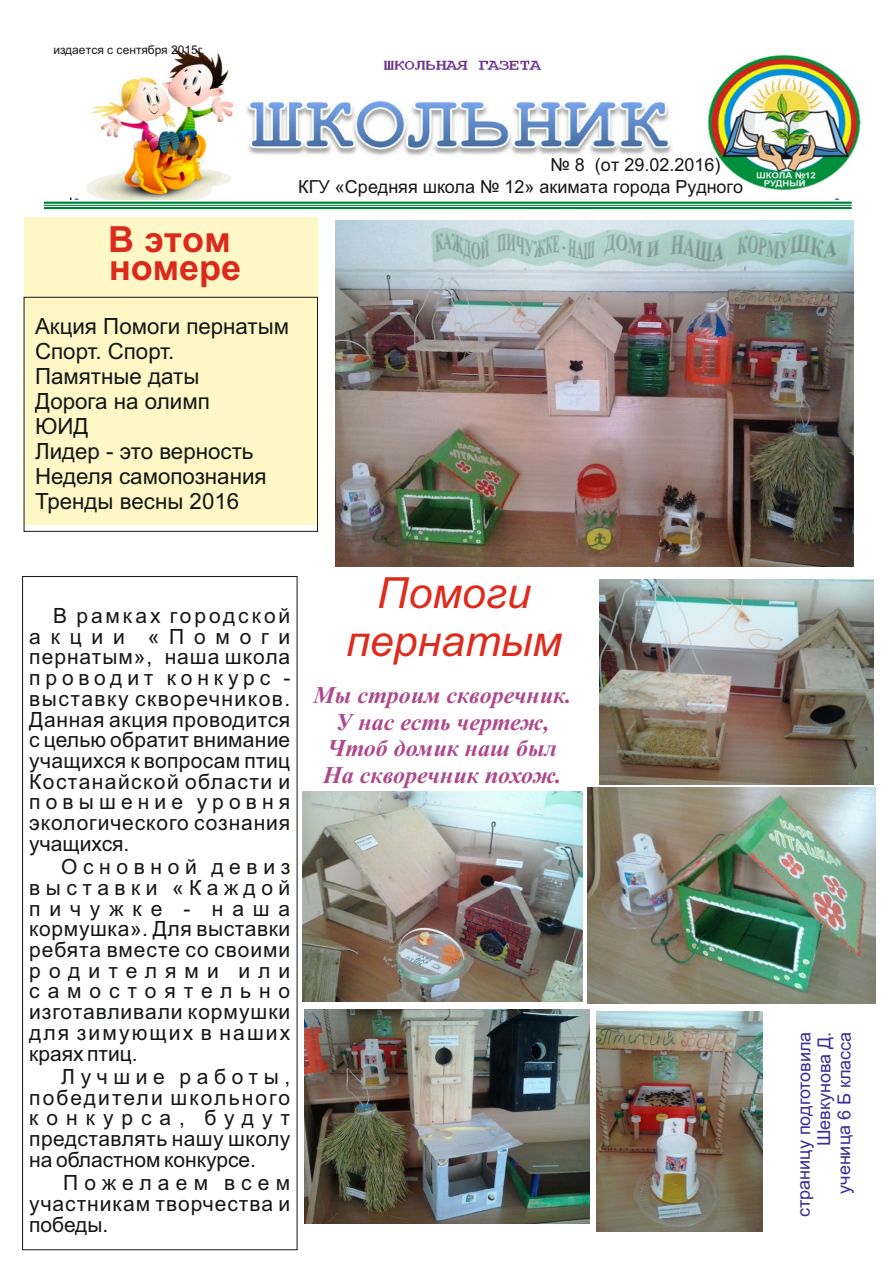
<style>
.page{position:relative;width:893px;height:1263px;background:#fff}
.page>*{position:absolute;margin:0;border:0;box-sizing:border-box;transform-origin:0 0}
.t1{font:italic 42.9px/48px "Arial";color:#dd2b1c;text-align:center}
.t2{font:700 36px/27.9px "Arial";color:#db2a1c}
.t3{font:italic 700 24px/26.5px "Times New Roman";color:#ad498c;text-align:center}
.t4{font:22.35px/24.9px "Arial";color:#151616}
.t5{font:21px/20.7px "Arial";letter-spacing:.045em;color:#151616;text-align:justify}
.t6{font:18px/22px "Arial";color:#151616}
.t7{font:18px/20.1px "Arial";letter-spacing:-.005em;color:#3c2b99;text-align:right}
.t8{font:12px "Arial";color:#151616}
</style>
<div class="page">
<img style="left:70px;top:47px;width:791px;height:152px">
<div style="left:24px;top:217px;width:294px;height:308px;background:#fff8c6"></div>
<hr style="left:44px;top:202px;width:808px;height:2px;background:#00803a">
<hr style="left:44px;top:205px;width:808px;height:1px;background:#00803a">
<hr style="left:44px;top:207px;width:808px;height:2px;background:#00803a">
<div style="left:24px;top:297px;width:294px;height:235px;border:1px solid #151616"></div>
<img style="left:305px;top:1010px;width:285px;height:213px">
<img style="left:597px;top:1011px;width:165px;height:221px">
<img style="left:588px;top:787px;width:288px;height:217px">
<img style="left:302px;top:791px;width:280px;height:210px">
<img style="left:336px;top:221px;width:517px;height:345px">
<div style="left:22px;top:576px;width:275px;height:674px;border:1px solid #151616"></div>
<img style="left:599px;top:579px;width:274px;height:205px">
<p class="t8" style="left:53px;top:45px;width:153px">издается с сентября 2015г.</p>
<h2 class="t2" style="left:108px;top:229px;width:135px">В этом номере</h2>
<p class="t6" style="left:298px;top:155px;width:446px;text-indent:252px">№ 8 (от 29.02.2016)<br>КГУ «Средняя школа № 12» акимата города Рудного</p>
<p class="t4" style="left:35px;top:316px;width:256px">Акция Помоги пернатым<br>Спорт. Спорт.<br>Памятные даты<br>Дорога на олимп<br>ЮИД<br>Лидер - это верность<br>Неделя самопознания<br>Тренды весны 2016</p>
<p class="t5" style="left:29px;top:607px;width:263px;text-indent:24px">В рамках городской акции «Помоги пернатым», наша школа проводит конкурс - выставку скворечников.<br>Данная акция проводится с целью обратит внимание учащихся к вопросам птиц Костанайской области и повышение уровня экологического сознания учащихся.</p>
<p class="t5" style="left:29px;top:858px;width:263px;text-indent:32px">Основной девиз выставки «Каждой пичужке - наша кормушка». Для выставки ребята вместе со своими родителями или самостоятельно изготавливали кормушки для зимующих в наших краях птиц.</p>
<p class="t5" style="left:29px;top:1068px;width:263px;text-indent:32px">Лучшие работы, победители школьного конкурса, будут представлять нашу школу на областном конкурсе.</p>
<p class="t5" style="left:29px;top:1174px;width:263px;text-indent:34px">Пожелаем всем участникам творчества и победы.</p>
<h1 class="t1" style="left:346px;top:573px;width:217px">Помоги пернатым</h1>
<p class="t3" style="left:313px;top:684px;width:260px">Мы строим скворечник.<br>У нас есть чертеж,<br>Чтоб домик наш был<br>На скворечник похож.</p>
<p class="t7" style="left:795px;top:1217px;width:187px;rotate:-90deg">страницу подготовила<br>Шевкунова Д. ученица 6 Б класса</p>
</div>
